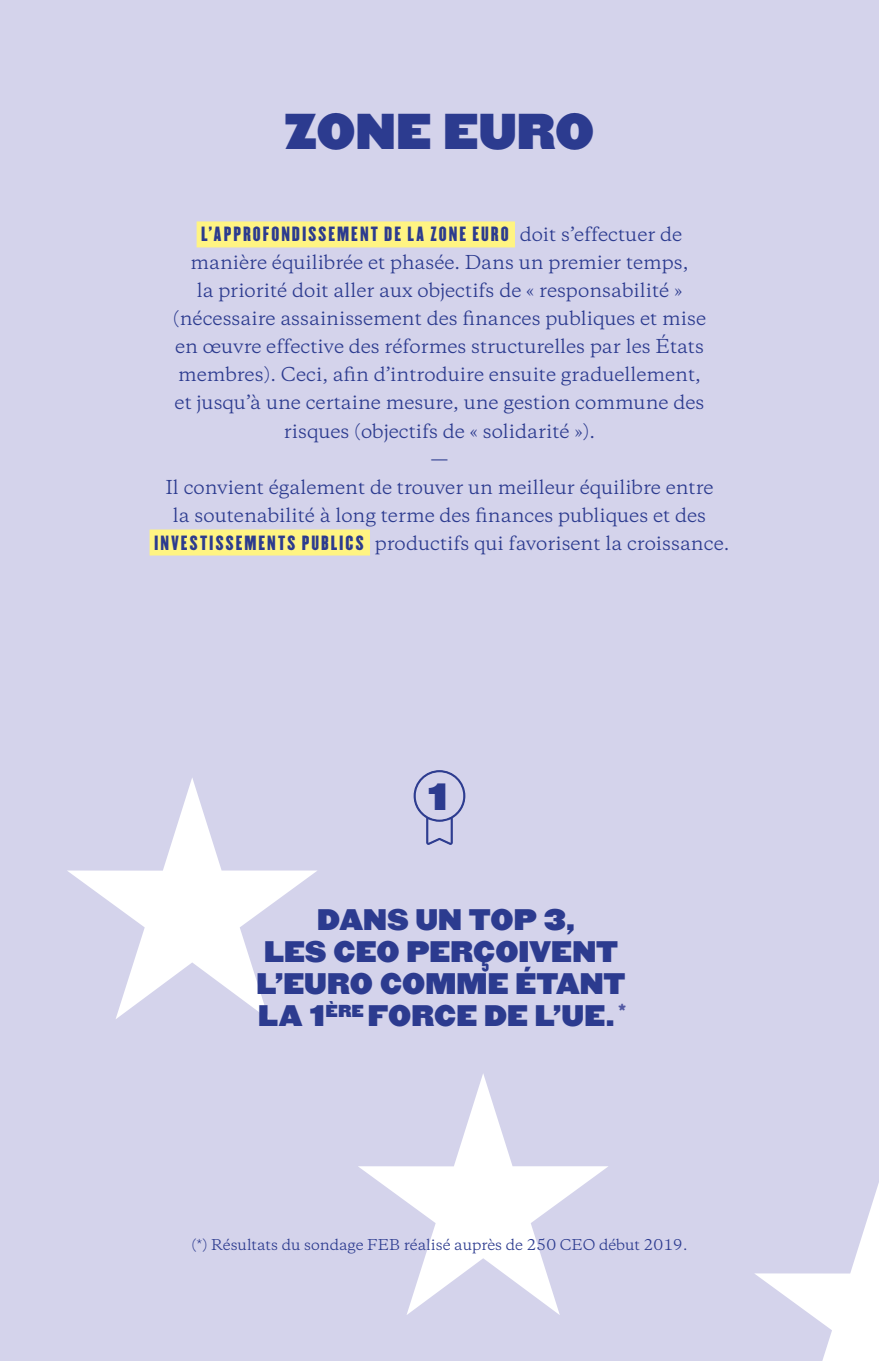
<style>
.page{position:relative;width:879px;height:1361px;background:#d4d3eb}
.page>*{position:absolute;margin:0;border:0;box-sizing:border-box;transform-origin:0 0}
.Hoofdstuk_-_Titel{font:44px "Champion HTF Heavyweight";letter-spacing:.015em;color:#2c3b8f}
.Hoofdstuk_-_Titel-2{font:33.2px "Champion HTF Heavyweight";color:#2c3b8f}
.Hoofdstuk_-_Titel-3{font:26px/32px "Champion HTF Heavyweight";letter-spacing:.01em;color:#2c3b8f;text-align:center}
.Inleiding{font:18px/28px "Copernicus";color:#2c3b8f;text-align:center}
.Body_-_Opsomming_3{font:14px "Copernicus";color:#2c3b8f}
.s1{font-family:"Champion HTF Lightweight"}
</style>
<div class="page">
<svg style="left:67px;top:778px;width:250px;height:241px"></svg>
<svg style="left:358px;top:1074px;width:250px;height:241px"></svg>
<svg style="left:755px;top:1183px;width:124px;height:178px"></svg>
<div style="left:197px;top:221px;width:318px;height:26px;background:#fff482"></div>
<div style="left:150px;top:529px;width:220px;height:26px;background:#fff482"></div>
<svg style="left:413px;top:770px;width:53px;height:75px"></svg>
<p class="Hoofdstuk_-_Titel" style="left:284px;top:102px;width:311px">ZONE EURO</p>
<p class="Inleiding" style="left:173px;top:221px;width:535px"><span class="s1">L’APPROFONDISSEMENT DE LA ZONE EURO</span> doit s’effectuer de manière équilibrée et phasée. Dans un premier temps,<br>la priorité doit aller aux objectifs de « responsabilité » (nécessaire assainissement des finances publiques et mise en œuvre effective des réformes structurelles par les États membres). Ceci, afin d’introduire ensuite graduellement, et jusqu’à une certaine mesure, une gestion commune des risques (objectifs de « solidarité »).</p>
<p class="Inleiding" style="left:430px;top:445px;width:19px">—</p>
<p class="Inleiding" style="left:154px;top:473px;width:577px">Il convient également de trouver un meilleur équilibre entre<br>la soutenabilité à long terme des finances publiques et des<br><span class="s1">INVESTISSEMENTS PUBLICS</span> productifs qui favorisent la croissance.</p>
<p class="Hoofdstuk_-_Titel-2" style="left:428px;top:774px;width:21px">1</p>
<p class="Hoofdstuk_-_Titel-3" style="left:257px;top:905px;width:371px">DANS UN TOP 3,<br>LES CEO PERÇOIVENT<br>L’EURO COMME ÉTANT<br>LA 1<sup>ÈRE</sup> FORCE DE L’UE. <sup>*</sup></p>
<p class="Body_-_Opsomming_3" style="left:191px;top:1235px;width:497px">(*) Résultats du sondage FEB réalisé auprès de 250 CEO début 2019.</p>
</div>
